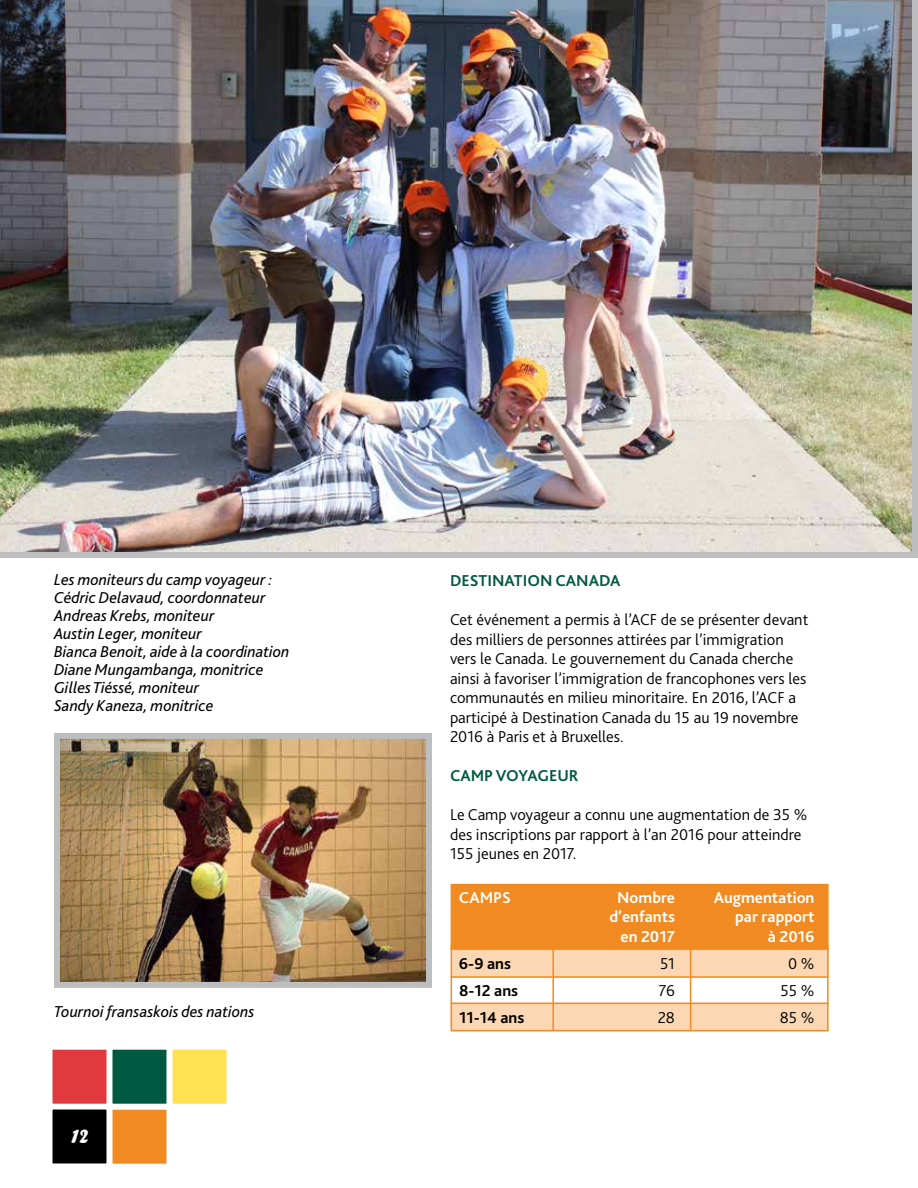
<style>
.page{position:relative;width:918px;height:1188px;background:#fff}
.page>*{position:absolute;margin:0;border:0;box-sizing:border-box;transform-origin:0 0}
.t1{font:21px "Forte";color:#fff}
.t2{font:300 16.5px/19.5px "Bliss 2";color:#000}
.t3{font:italic 16.5px/18px "Bliss 2";color:#000}
.t4{font:700 16.5px "Bliss 2";color:#fff}
.t5{font:700 16.5px "Bliss 2";color:#005941}
.t6{font:700 16.5px "Bliss 2";color:#000}
</style>
<div class="page">
<div style="left:110px;top:1047px;width:60px;height:60px;background:#005941;border:3px solid #fff"></div>
<div style="left:170px;top:1047px;width:60px;height:60px;background:#ffe152;border:3px solid #fff"></div>
<div style="left:50px;top:1047px;width:60px;height:60px;background:#e03a3e;border:3px solid #fff"></div>
<div style="left:110px;top:1107px;width:60px;height:60px;background:#f18b21;border:3px solid #fff"></div>
<div style="left:51px;top:1108px;width:57px;height:57px;background:#000"></div>
<div style="left:50px;top:1107px;width:60px;height:60px;border:3px solid #fff"></div>
<div style="left:451px;top:1003px;width:376px;height:28px;background:#fcd7b3;border:2px solid #fcd7b3"></div>
<div style="left:452px;top:948px;width:377px;height:29px;background:#fcd7b3"></div>
<div style="left:451px;top:884px;width:378px;height:66px;background:#f18b21;border:2px solid #f18b21"></div>
<div style="left:451px;top:944px;width:378px;height:87px;border:2px solid #f18b21"></div>
<hr style="left:552px;top:938px;width:2px;height:92px;background:#f18b21">
<hr style="left:690px;top:941px;width:1px;height:88px;background:#f18b21">
<hr style="left:451px;top:976px;width:378px;height:2px;background:#f18b21">
<hr style="left:451px;top:1003px;width:378px;height:1px;background:#f18b21">
<img style="left:0;top:0;width:918px;height:558px">
<img style="left:61px;top:740px;width:364px;height:241px">
<div style="left:54px;top:733px;width:378px;height:255px;border:6px solid #bcbec0"></div>
<p class="t3" style="left:54px;top:570px;width:237px">Les moniteurs du camp voyageur :<br>Cédric Delavaud, coordonnateur<br>Andreas Krebs, moniteur<br>Austin Leger, moniteur<br>Bianca Benoit, aide à la coordination<br>Diane Mungambanga, monitrice<br>Gilles Tiéssé, moniteur<br>Sandy Kaneza, monitrice</p>
<p class="t3" style="left:54px;top:1002px;width:202px">Tournoi fransaskois des nations</p>
<p class="t1" style="left:71px;top:1124px;width:19px">12</p>
<p class="t5" style="left:450px;top:570px;width:172px">DESTINATION CANADA</p>
<p class="t2" style="left:450px;top:609px;width:360px">Cet événement a permis à l’ACF de se présenter devant des milliers de personnes attirées par l’immigration vers le Canada. Le gouvernement du Canada cherche ainsi à favoriser l’immigration de francophones vers les communautés en milieu minoritaire. En 2016, l’ACF a participé à Destination Canada du 15 au 19 novembre 2016 à Paris et à Bruxelles.</p>
<p class="t5" style="left:450px;top:765px;width:130px">CAMP VOYAGEUR</p>
<p class="t2" style="left:450px;top:804px;width:359px">Le Camp voyageur a connu une augmentation de 35 % des inscriptions par rapport à l’an 2016 pour atteindre<br>155 jeunes en 2017.</p>
<p class="t4" style="left:459px;top:887px;width:54px">CAMPS</p>
<p class="t4" style="left:617px;top:887px;width:59px">Nombre</p>
<p class="t4" style="left:714px;top:887px;width:102px">Augmentation</p>
<p class="t4" style="left:609px;top:906px;width:67px">d’enfants</p>
<p class="t4" style="left:735px;top:906px;width:81px">par rapport</p>
<p class="t4" style="left:621px;top:926px;width:56px">en 2017</p>
<p class="t4" style="left:768px;top:926px;width:48px">à 2016</p>
<p class="t6" style="left:459px;top:953px;width:54px">6-9 ans</p>
<p class="t2" style="left:660px;top:953px;width:16px">51</p>
<p class="t2" style="left:788px;top:953px;width:28px">0 %</p>
<p class="t6" style="left:459px;top:980px;width:61px">8-12 ans</p>
<p class="t2" style="left:659px;top:980px;width:18px">76</p>
<p class="t2" style="left:780px;top:980px;width:36px">55 %</p>
<p class="t6" style="left:459px;top:1007px;width:67px">11-14 ans</p>
<p class="t2" style="left:658px;top:1007px;width:19px">28</p>
<p class="t2" style="left:780px;top:1007px;width:36px">85 %</p>
</div>
